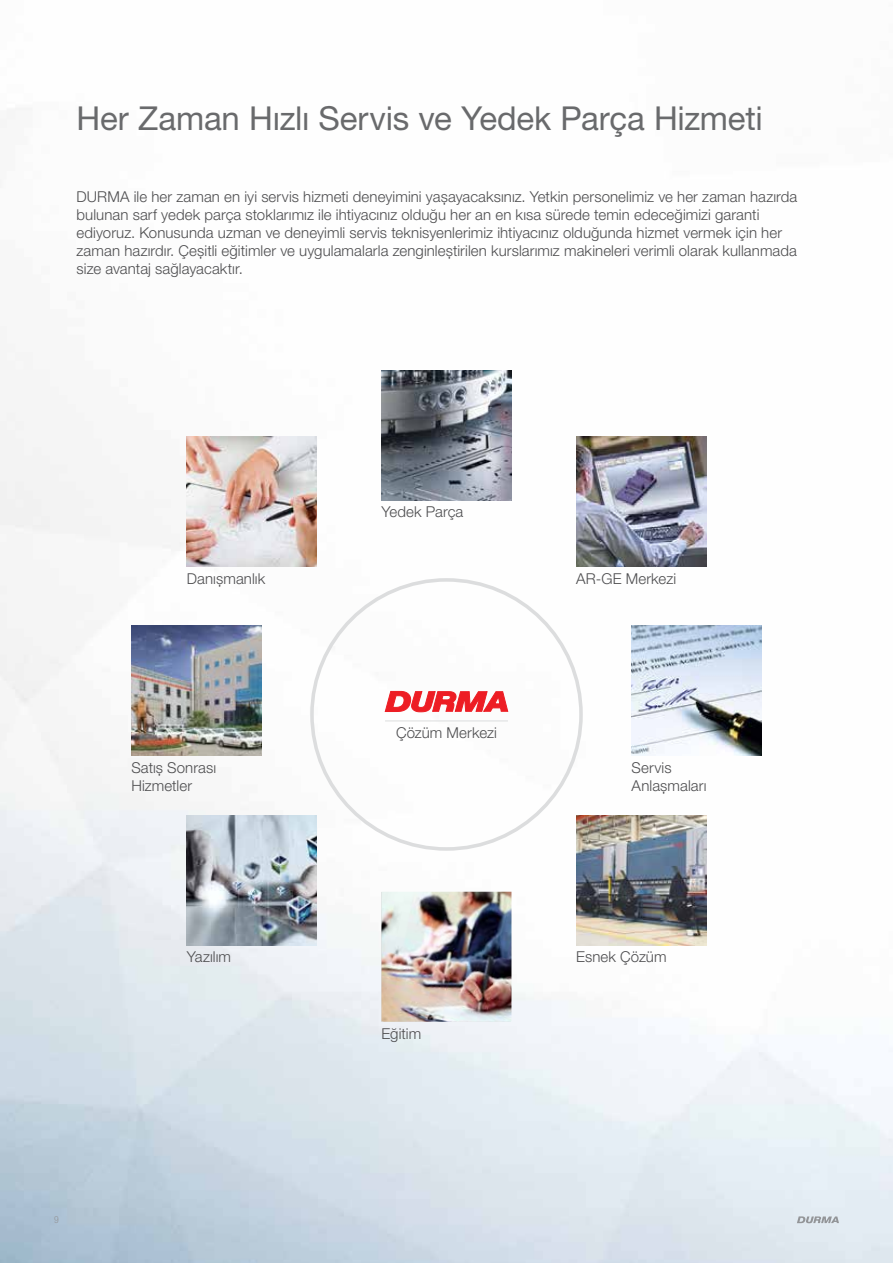
<style>
.page{position:relative;width:893px;height:1263px;background:#fff}
.page>*{position:absolute;margin:0;border:0;box-sizing:border-box;transform-origin:0 0}
.t1{font:33px "Helvetica Neue LT Pro";letter-spacing:-.005em;color:#696a6c}
.t2{font:300 15px/18px "Helvetica Neue LT Pro";letter-spacing:.005em;color:#4d4d4f}
.t3{font:300 condensed 9.75px "Helvetica Neue LT Pro";color:#939598}
</style>
<div class="page">
<img style="left:0;top:370px;width:893px;height:893px">
<img style="left:131px;top:626px;width:130px;height:130px">
<img style="left:632px;top:626px;width:130px;height:130px">
<img style="left:187px;top:436px;width:130px;height:130px">
<img style="left:576px;top:436px;width:130px;height:130px">
<img style="left:187px;top:815px;width:130px;height:130px">
<img style="left:576px;top:815px;width:130px;height:130px">
<img style="left:381px;top:370px;width:130px;height:130px">
<img style="left:381px;top:892px;width:130px;height:130px">
<svg style="left:385px;top:691px;width:123px;height:21px"></svg>
<hr style="left:385px;top:720px;width:123px;height:1px;background:#dcddde">
<svg style="left:797px;top:1216px;width:42px;height:7px"></svg>
<h1 class="t1" style="left:77px;top:98px;width:688px">Her Zaman Hızlı Servis ve Yedek Parça Hizmeti</h1>
<p class="t2" style="left:77px;top:188px;width:722px">DURMA ile her zaman en iyi servis hizmeti deneyimini yaşayacaksınız. Yetkin personelimiz ve her zaman hazırda bulunan sarf yedek parça stoklarımız ile ihtiyacınız olduğu her an en kısa sürede temin edeceğimizi garanti ediyoruz. Konusunda uzman ve deneyimli servis teknisyenlerimiz ihtiyacınız olduğunda hizmet vermek için her zaman hazırdır. Çeşitli eğitimler ve uygulamalarla zenginleştirilen kurslarımız makineleri verimli olarak kullanmada size avantaj sağlayacaktır.</p>
<p class="t3" style="left:54px;top:1214px;width:6px">9</p>
<p class="t2" style="left:187px;top:569px;width:80px">Danışmanlık</p>
<p class="t2" style="left:131px;top:758px;width:86px">Satış Sonrası<br>Hizmetler</p>
<p class="t2" style="left:381px;top:502px;width:83px">Yedek Parça</p>
<p class="t2" style="left:396px;top:723px;width:102px">Çözüm Merkezi</p>
<p class="t2" style="left:576px;top:569px;width:101px">AR-GE Merkezi</p>
<p class="t2" style="left:632px;top:758px;width:76px">Servis<br>Anlaşmaları</p>
<p class="t2" style="left:187px;top:948px;width:46px">Yazılım</p>
<p class="t2" style="left:576px;top:948px;width:92px">Esnek Çözüm</p>
<p class="t2" style="left:381px;top:1024px;width:41px">Eğitim</p>
</div>
